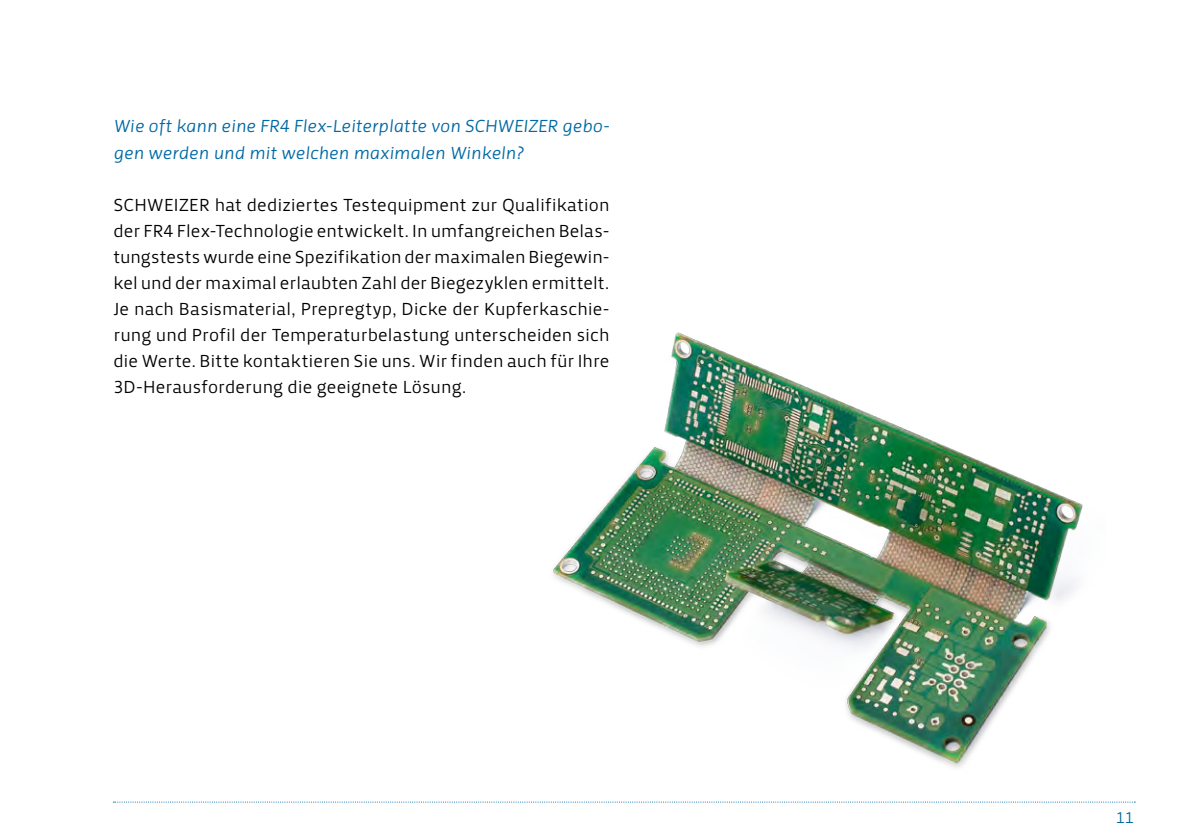
<style>
.page{position:relative;width:1191px;height:840px;background:#fff}
.page>*{position:absolute;margin:0;border:0;box-sizing:border-box;transform-origin:0 0}
.t1{font:18px/26px "Priva Pro One";color:#000;text-align:justify}
.Frage{font:italic 18px/26px "Priva Pro One";letter-spacing:-.005em;color:#0069a4}
.t2{font:16px "Priva Pro One";color:#0069a4}
</style>
<div class="page">
<svg style="left:113px;top:801px;width:1022px;height:1px"></svg>
<img style="left:553px;top:332px;width:530px;height:436px">
<p class="Frage" style="left:113px;top:113px;width:498px">Wie oft kann eine FR4 Flex-Leiterplatte von SCHWEIZER gebo&shy;gen werden und mit welchen maximalen Winkeln?</p>
<p class="t1" style="left:113px;top:191px;width:498px">SCHWEIZER hat dediziertes Testequipment zur Qualifikation der FR4 Flex-Technologie entwickelt. In umfangreichen Belas&shy;tungstests wurde eine Spezifikation der maximalen Biegewin&shy;kel und der maximal erlaubten Zahl der Biegezyklen ermittelt.<br>Je nach Basismaterial, Prepregtyp, Dicke der Kupferkaschie&shy;rung und Profil der Temperaturbelastung unterscheiden sich die Werte. Bitte kontaktieren Sie uns. Wir finden auch für Ihre 3D-Herausforderung die geeignete Lösung.</p>
<p class="t2" style="left:1116px;top:807px;width:20px">11</p>
</div>
